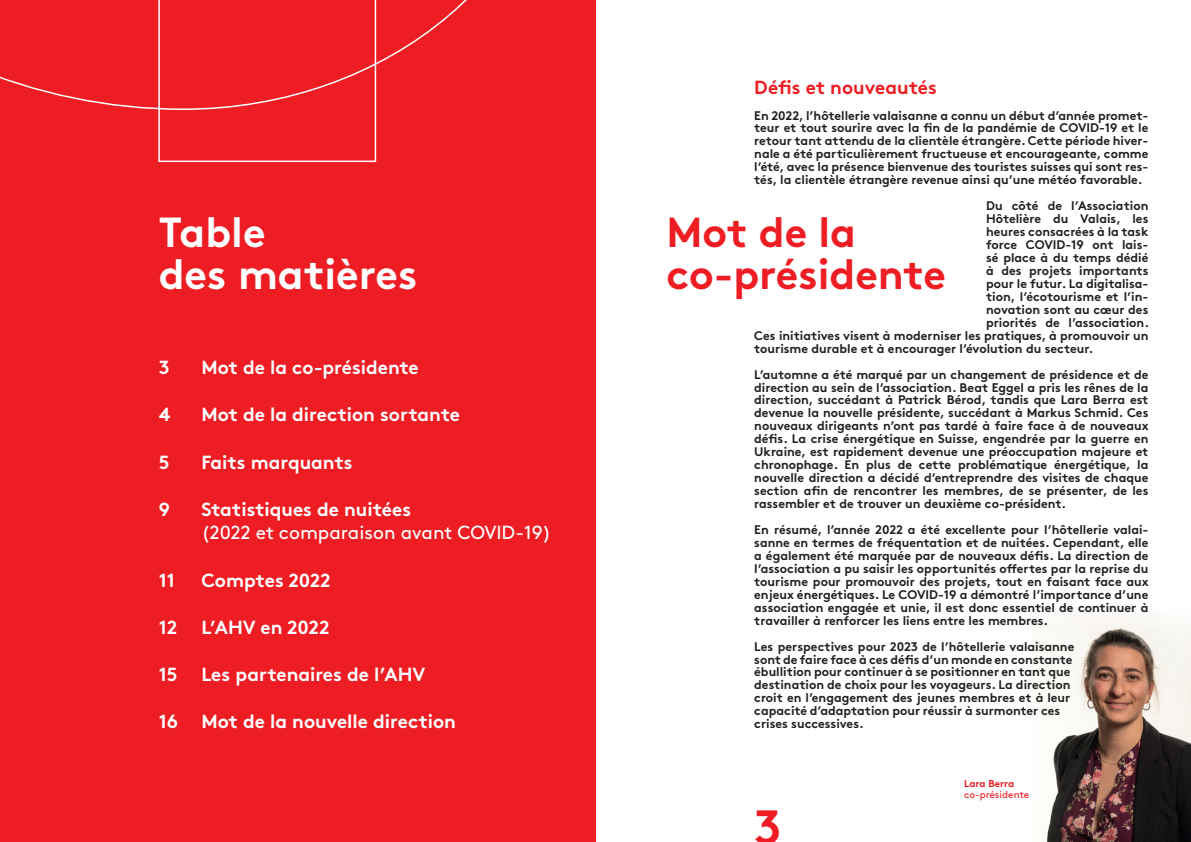
<style>
.page{position:relative;width:1191px;height:842px;background:#fff}
.page>*{position:absolute;margin:0;border:0;box-sizing:border-box;transform-origin:0 0}
.t1{font:48px "Brown Std Bold Alt";color:#ee1d23}
.t2{font:42px/42px "Brown Std Bold Alt";color:#ee1d23}
.t3{font:42px/42px "Brown Std Bold Alt";color:#fff}
.t4{font:19px "Brown Std Bold Alt";color:#fff}
.t5{font:19px "Brown Std";color:#fff}
.t6{font:19px "Brown Std Bold Alt";color:#ee1d23}
.t7{font:12.5px/12.9px "Brown Std Bold Alt";color:#231f20;text-align:justify}
.t8{font:10px "Brown Std";color:#ee1d23}
.t9{font:10px "Brown Std Bold Alt";color:#ee1d23}
</style>
<div class="page">
<div style="left:0;top:0;width:595px;height:842px;background:#ee1d23"></div>
<svg style="left:0;top:0;width:467px;height:163px"></svg>
<img style="left:1047px;top:616px;width:144px;height:226px">
<h2 class="t3" style="left:159px;top:211px;width:260px">Table<br>des matières</h2>
<h3 class="t4" style="left:159px;top:356px;width:12px">3</h3>
<h3 class="t4" style="left:201px;top:356px;width:219px">Mot de la co-présidente</h3>
<h3 class="t4" style="left:159px;top:403px;width:13px">4</h3>
<h3 class="t4" style="left:201px;top:403px;width:260px">Mot de la direction sortante</h3>
<h3 class="t4" style="left:159px;top:450px;width:12px">5</h3>
<h3 class="t4" style="left:201px;top:450px;width:153px">Faits marquants</h3>
<h3 class="t4" style="left:159px;top:497px;width:13px">9</h3>
<h3 class="t4" style="left:201px;top:497px;width:211px">Statistiques de nuitées</h3>
<h3 class="t5" style="left:201px;top:522px;width:351px">(2022 et comparaison avant COVID-19)</h3>
<h3 class="t4" style="left:159px;top:568px;width:18px">11</h3>
<h3 class="t4" style="left:201px;top:568px;width:131px">Comptes 2022</h3>
<h3 class="t4" style="left:159px;top:615px;width:20px">12</h3>
<h3 class="t4" style="left:201px;top:615px;width:129px">L’AHV en 2022</h3>
<h3 class="t4" style="left:159px;top:662px;width:268px">15 Les partenaires de l’AHV</h3>
<h3 class="t4" style="left:159px;top:710px;width:299px">16 Mot de la nouvelle direction</h3>
<h3 class="t6" style="left:754px;top:75px;width:184px">Défis et nouveautés</h3>
<p class="t7" style="left:754px;top:109px;width:396px">En 2022, l’hôtellerie valaisanne a connu un début d’année promet&shy;teur et tout sourire avec la fin de la pandémie de COVID-19 et le retour tant attendu de la clientèle étrangère. Cette période hiver&shy;nale a été particulièrement fructueuse et encourageante, comme l’été, avec la présence bienvenue des touristes suisses qui sont res&shy;tés, la clientèle étrangère revenue ainsi qu’une météo favorable.</p>
<p class="t7" style="left:986px;top:199px;width:164px">Du côté de l’Association</p>
<p class="t7" style="left:986px;top:212px;width:164px">Hôtelière du Valais, les</p>
<p class="t7" style="left:986px;top:225px;width:164px">heures consacrées à la task</p>
<p class="t7" style="left:986px;top:238px;width:164px">force COVID-19 ont lais-</p>
<p class="t7" style="left:986px;top:251px;width:164px">sé place à du temps dédié</p>
<p class="t7" style="left:986px;top:264px;width:164px">à des projets importants</p>
<p class="t7" style="left:986px;top:277px;width:164px">pour le futur. La digitalisa-</p>
<p class="t7" style="left:986px;top:290px;width:164px">tion, l’écotourisme et l’in-</p>
<p class="t7" style="left:986px;top:303px;width:164px">novation sont au cœur des</p>
<p class="t7" style="left:986px;top:316px;width:164px">priorités de l’association.</p>
<p class="t7" style="left:754px;top:329px;width:396px">Ces initiatives visent à moderniser les pratiques, à promouvoir un</p>
<p class="t7" style="left:754px;top:342px;width:341px">tourisme durable et à encourager l’évolution du secteur.</p>
<p class="t7" style="left:754px;top:368px;width:396px">L’automne a été marqué par un changement de présidence et de direction au sein de l’association. Beat Eggel a pris les rênes de la direction, succédant à Patrick Bérod, tandis que Lara Berra est devenue la nouvelle présidente, succédant à Markus Schmid. Ces nouveaux dirigeants n’ont pas tardé à faire face à de nouveaux défis. La crise énergétique en Suisse, engendrée par la guerre en Ukraine, est rapidement devenue une préoccupation majeure et chronophage. En plus de cette problématique énergétique, la nouvelle direction a décidé d’entreprendre des visites de chaque section afin de rencontrer les membres, de se présenter, de les rassembler et de trouver un deuxième co-président.</p>
<p class="t7" style="left:754px;top:523px;width:396px">En résumé, l’année 2022 a été excellente pour l’hôtellerie valai&shy;sanne en termes de fréquentation et de nuitées. Cependant, elle a également été marquée par de nouveaux défis. La direction de l’association a pu saisir les opportunités offertes par la reprise du tourisme pour promouvoir des projets, tout en faisant face aux enjeux énergétiques. Le COVID-19 a démontré l’importance d’une association engagée et unie, il est donc essentiel de continuer à travailler à renforcer les liens entre les membres.</p>
<p class="t7" style="left:754px;top:640px;width:322px;text-align:left">Les perspectives pour 2023 de l’hôtellerie valaisanne sont de faire face à ces défis d’un monde en constante ébullition pour continuer à se positionner en tant que destination de choix pour les voyageurs. La direction croit en l’engagement des jeunes membres et à leur capacité d’adaptation pour réussir à surmonter ces crises successives.</p>
<h2 class="t2" style="left:666px;top:211px;width:281px">Mot de la co-présidente</h2>
<h1 class="t1" style="left:754px;top:798px;width:29px">3</h1>
<p class="t9" style="left:964px;top:777px;width:52px">Lara Berra</p>
<p class="t8" style="left:964px;top:789px;width:67px">co-présidente</p>
</div>
